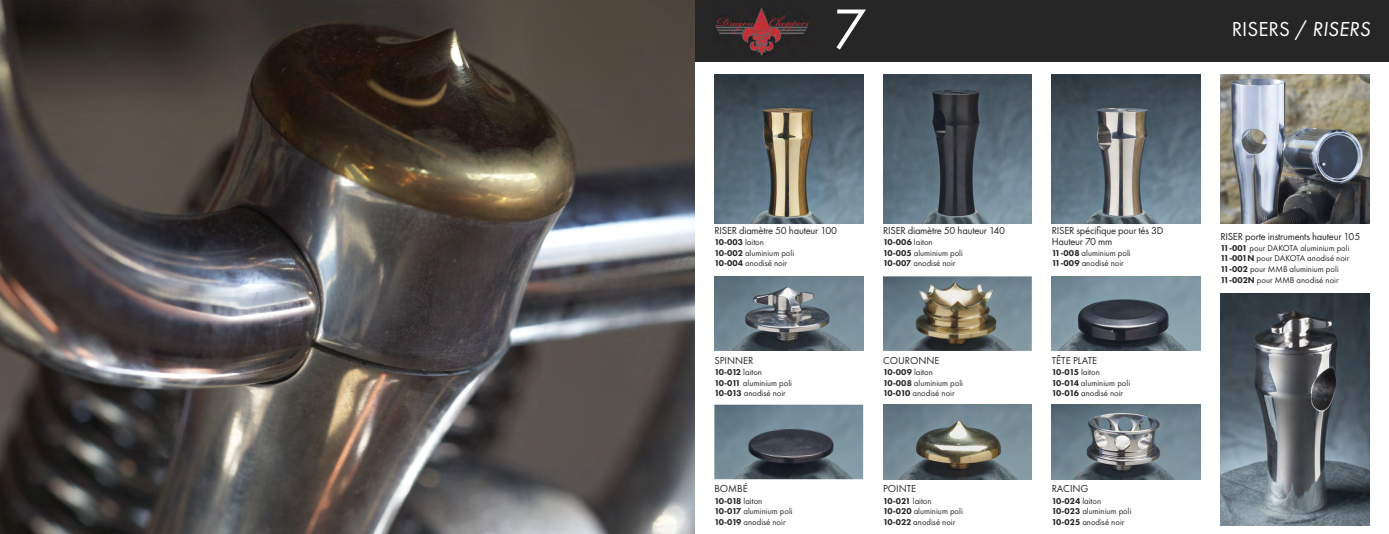
<style>
.page{position:relative;width:1389px;height:534px;background:#fff}
.page>*{position:absolute;margin:0;border:0;box-sizing:border-box;transform-origin:0 0}
.t1{font:58.62px "Futura PT";color:#fff}
.t2{font:21px "Futura PT";color:#fff}
.t3{font:10.5px/10.5px "Futura PT";letter-spacing:-.02em;color:#272627}
.t4{font:10.5px "Futura PT";color:#272627}
.t5{font:8.75px/10.5px "Futura PT";color:#272627}
.s1{font-style:italic}
.s2{font-weight:800}
</style>
<div class="page">
<img style="left:714px;top:74px;width:149px;height:149px">
<img style="left:883px;top:74px;width:149px;height:149px">
<img style="left:1052px;top:74px;width:148px;height:149px">
<img style="left:1221px;top:74px;width:148px;height:149px">
<img style="left:714px;top:276px;width:149px;height:74px">
<img style="left:883px;top:276px;width:149px;height:74px">
<img style="left:1052px;top:276px;width:148px;height:74px">
<img style="left:1220px;top:293px;width:149px;height:232px">
<img style="left:714px;top:404px;width:149px;height:75px">
<img style="left:883px;top:404px;width:149px;height:75px">
<img style="left:1052px;top:404px;width:148px;height:75px">
<div style="left:694px;top:0;width:695px;height:62px;background:#272627"></div>
<img style="left:715px;top:7px;width:96px;height:50px">
<img style="left:0;top:0;width:694px;height:533px">
<h1 class="t1" style="left:833px;top:6px;width:35px">7</h1>
<h2 class="t2" style="left:1232px;top:21px;width:140px">RISERS / <span class="s1">RISERS</span></h2>
<p class="t3" style="left:714px;top:226px;width:124px">RISER diamètre 50 hauteur 100</p>
<p class="t5" style="left:714px;top:238px;width:81px"><span class="s2">10-003</span> laiton<br><span class="s2">10-002</span> aluminium poli<br><span class="s2">10-004</span> anodisé noir</p>
<p class="t4" style="left:714px;top:356px;width:41px">SPINNER</p>
<p class="t5" style="left:714px;top:367px;width:79px"><span class="s2">10-012</span> laiton<br><span class="s2">10-011</span> aluminium poli<br><span class="s2">10-013</span> anodisé noir</p>
<p class="t3" style="left:714px;top:484px;width:35px">BOMBÉ</p>
<p class="t5" style="left:714px;top:495px;width:80px"><span class="s2">10-018</span> laiton<br><span class="s2">10-017</span> aluminium poli<br><span class="s2">10-019</span> anodisé noir</p>
<p class="t3" style="left:883px;top:226px;width:124px">RISER diamètre 50 hauteur 140</p>
<p class="t5" style="left:883px;top:238px;width:81px"><span class="s2">10-006</span> laiton<br><span class="s2">10-005</span> aluminium poli<br><span class="s2">10-007</span> anodisé noir</p>
<p class="t4" style="left:883px;top:356px;width:58px">COURONNE</p>
<p class="t5" style="left:883px;top:367px;width:82px"><span class="s2">10-009</span> laiton<br><span class="s2">10-008</span> aluminium poli<br><span class="s2">10-010</span> anodisé noir</p>
<p class="t3" style="left:883px;top:484px;width:35px">POINTE</p>
<p class="t5" style="left:883px;top:495px;width:81px"><span class="s2">10-021</span> laiton<br><span class="s2">10-020</span> aluminium poli<br><span class="s2">10-022</span> anodisé noir</p>
<p class="t3" style="left:1052px;top:226px;width:113px">RISER spécifique pour tés 3D<br>Hauteur 70 mm</p>
<p class="t5" style="left:1052px;top:248px;width:81px"><span class="s2">11-008</span> aluminium poli<br><span class="s2">11-009</span> anodisé noir</p>
<p class="t4" style="left:1052px;top:356px;width:47px">TÊTE PLATE</p>
<p class="t5" style="left:1052px;top:367px;width:80px"><span class="s2">10-015</span> laiton<br><span class="s2">10-014</span> aluminium poli<br><span class="s2">10-016</span> anodisé noir</p>
<p class="t3" style="left:1052px;top:484px;width:38px">RACING</p>
<p class="t5" style="left:1052px;top:495px;width:81px"><span class="s2">10-024</span> laiton<br><span class="s2">10-023</span> aluminium poli<br><span class="s2">10-025</span> anodisé noir</p>
<p class="t3" style="left:1220px;top:232px;width:141px">RISER porte instruments hauteur 105</p>
<p class="t5" style="left:1220px;top:243px;width:131px"><span class="s2">11-001</span> pour DAKOTA aluminium poli<br><span class="s2">11-001N</span> pour DAKOTA anodisé noir<br><span class="s2">11-002</span> pour MMB aluminium poli<br><span class="s2">11-002N</span> pour MMB anodisé noir</p>
</div>
